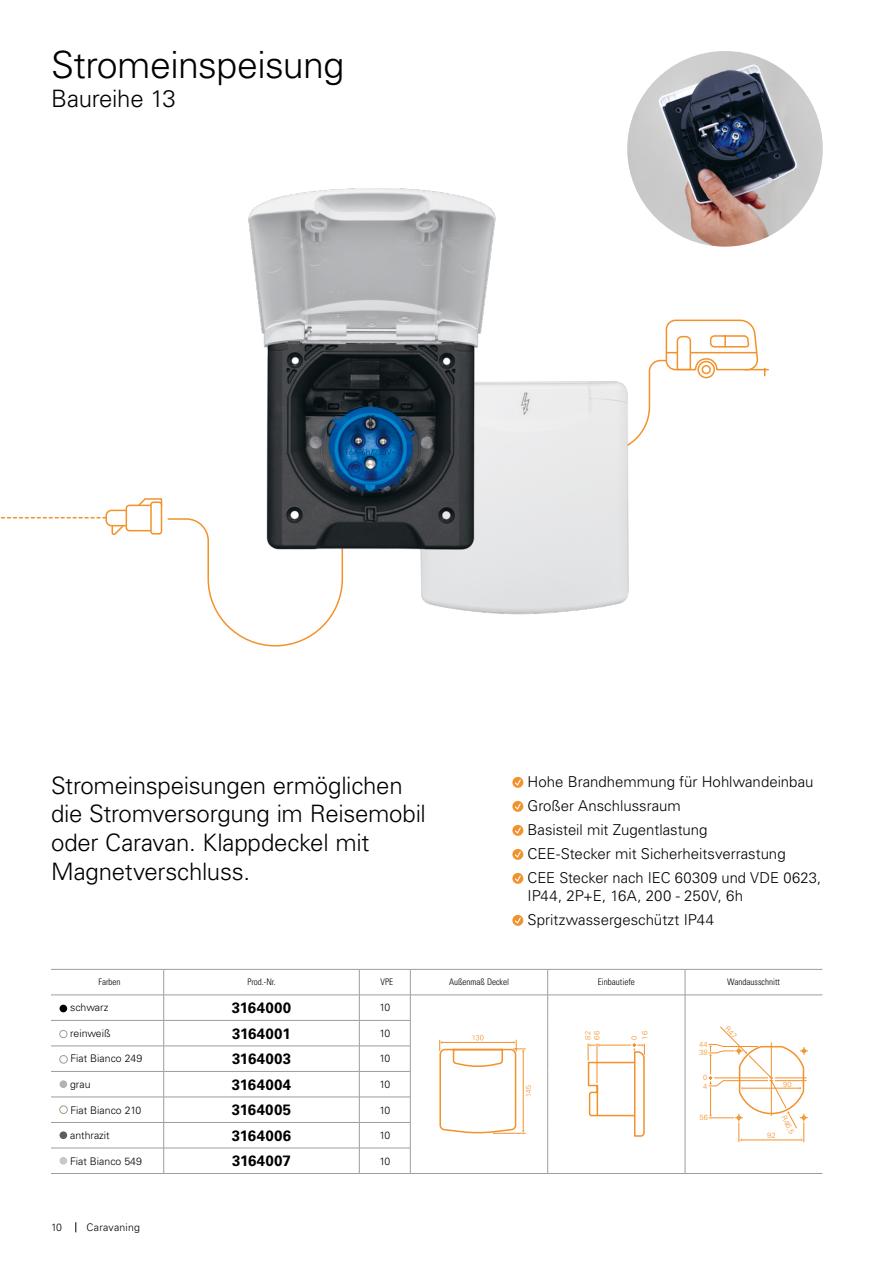
<style>
.page{position:relative;width:893px;height:1263px;background:#fff}
.page>*{position:absolute;margin:0;border:0;box-sizing:border-box;transform-origin:0 0}
.t1{font:300 37.5px "Univers LT Pro 45";letter-spacing:-.015em;color:#000}
.t2{font:300 24px/28.8px "Univers LT Pro 45";letter-spacing:-.01em;color:#000}
.t3{font:300 15px/24px "Univers LT Pro 45";color:#000}
.t4{font:700 15px "Univers LT Pro 65";letter-spacing:.02em;color:#000}
.t5{font:300 10.5px "Univers LT Pro 45";color:#000}
.t6{font:300 10.5px "Univers LT Pro 45";letter-spacing:.02em;color:#000}
.t7{font:300 condensed 9px "Univers LT Pro";color:#000}
.t8{font:300 7.5px/9px "Univers LT Pro 45";color:#f3912b}
</style>
<div class="page">
<svg style="left:167px;top:359px;width:498px;height:288px"></svg>
<svg style="left:111px;top:526px;width:14px;height:9px"></svg>
<svg style="left:136px;top:498px;width:27px;height:10px"></svg>
<div style="left:105px;top:510px;width:56px;height:16px;border:2px solid #f3912b;border-radius:5px"></div>
<div style="left:126px;top:505px;width:34px;height:26px;background:#fff;border-radius:3px"></div>
<div style="left:126px;top:505px;width:35px;height:26px;border:2px solid #f3912b;border-radius:3px"></div>
<div style="left:151px;top:502px;width:10px;height:32px;background:#fff;border-radius:2px"></div>
<div style="left:150px;top:501px;width:12px;height:34px;border:2px solid #f3912b;border-radius:2px"></div>
<svg style="left:0;top:517px;width:106px;height:1px"></svg>
<div style="left:697px;top:361px;width:18px;height:17px;border:2px solid #f3912b;border-radius:50%"></div>
<svg style="left:665px;top:319px;width:103px;height:57px"></svg>
<svg style="left:359px;top:970px;width:1px;height:203px"></svg>
<hr style="left:51px;top:969px;width:113px;height:1px;background:#9d9d9c">
<hr style="left:164px;top:969px;width:195px;height:1px;background:#9d9d9c">
<hr style="left:359px;top:969px;width:51px;height:1px;background:#9d9d9c">
<hr style="left:410px;top:969px;width:138px;height:1px;background:#9d9d9c">
<hr style="left:548px;top:969px;width:137px;height:1px;background:#9d9d9c">
<hr style="left:685px;top:969px;width:137px;height:1px;background:#9d9d9c">
<svg style="left:163px;top:969px;width:1px;height:204px"></svg>
<hr style="left:51px;top:995px;width:113px;height:1px;background:#9d9d9c">
<hr style="left:164px;top:995px;width:195px;height:1px;background:#9d9d9c">
<hr style="left:359px;top:995px;width:51px;height:1px;background:#9d9d9c">
<hr style="left:51px;top:1020px;width:113px;height:1px;background:#9d9d9c">
<hr style="left:164px;top:1020px;width:195px;height:1px;background:#9d9d9c">
<hr style="left:359px;top:1020px;width:52px;height:1px;background:#9d9d9c">
<hr style="left:51px;top:1046px;width:113px;height:1px;background:#9d9d9c">
<hr style="left:164px;top:1046px;width:195px;height:1px;background:#9d9d9c">
<hr style="left:359px;top:1046px;width:52px;height:1px;background:#9d9d9c">
<hr style="left:51px;top:1071px;width:113px;height:1px;background:#9d9d9c">
<hr style="left:164px;top:1071px;width:195px;height:1px;background:#9d9d9c">
<hr style="left:359px;top:1071px;width:52px;height:1px;background:#9d9d9c">
<hr style="left:51px;top:1097px;width:113px;height:1px;background:#9d9d9c">
<hr style="left:164px;top:1097px;width:195px;height:1px;background:#9d9d9c">
<hr style="left:359px;top:1097px;width:52px;height:1px;background:#9d9d9c">
<hr style="left:51px;top:1122px;width:113px;height:1px;background:#9d9d9c">
<hr style="left:164px;top:1122px;width:195px;height:1px;background:#9d9d9c">
<hr style="left:359px;top:1122px;width:52px;height:1px;background:#9d9d9c">
<hr style="left:51px;top:1148px;width:113px;height:1px;background:#9d9d9c">
<hr style="left:164px;top:1148px;width:195px;height:1px;background:#9d9d9c">
<hr style="left:359px;top:1148px;width:52px;height:1px;background:#9d9d9c">
<hr style="left:51px;top:1173px;width:113px;height:1px;background:#9d9d9c">
<hr style="left:164px;top:1173px;width:195px;height:1px;background:#9d9d9c">
<hr style="left:359px;top:1173px;width:51px;height:1px;background:#9d9d9c">
<hr style="left:410px;top:995px;width:138px;height:1px;background:#9d9d9c">
<svg style="left:410px;top:969px;width:1px;height:204px"></svg>
<hr style="left:410px;top:1173px;width:138px;height:1px;background:#9d9d9c">
<hr style="left:548px;top:995px;width:137px;height:1px;background:#9d9d9c">
<svg style="left:547px;top:969px;width:1px;height:204px"></svg>
<hr style="left:548px;top:1173px;width:137px;height:1px;background:#9d9d9c">
<hr style="left:685px;top:995px;width:137px;height:1px;background:#9d9d9c">
<svg style="left:685px;top:969px;width:1px;height:204px"></svg>
<hr style="left:685px;top:1173px;width:137px;height:1px;background:#9d9d9c">
<div style="left:60px;top:1005px;width:7px;height:7px;background:#000;border-radius:50%"></div>
<svg style="left:439px;top:1035px;width:92px;height:99px"></svg>
<hr style="left:493px;top:1133px;width:33px;height:1px;background:#f3912b">
<svg style="left:587px;top:1043px;width:58px;height:94px"></svg>
<div style="left:60px;top:1030px;width:7px;height:8px;border:1px solid #9d9d9c;border-radius:50%"></div>
<div style="left:60px;top:1055px;width:7px;height:8px;background:#f9fafb;border-radius:50%"></div>
<div style="left:60px;top:1055px;width:8px;height:8px;border:1px solid #9d9d9c;border-radius:50%"></div>
<div style="left:60px;top:1080px;width:7px;height:8px;background:#b0b3af;border-radius:50%"></div>
<div style="left:60px;top:1106px;width:7px;height:7px;background:#fffcf0;border-radius:50%"></div>
<div style="left:60px;top:1106px;width:8px;height:8px;border:1px solid #9d9d9c;border-radius:50%"></div>
<div style="left:60px;top:1131px;width:7px;height:8px;background:#575f63;border-radius:50%"></div>
<div style="left:60px;top:1157px;width:7px;height:7px;background:#c4caca;border-radius:50%"></div>
<svg style="left:512px;top:777px;width:11px;height:11px"></svg>
<svg style="left:514px;top:778px;width:8px;height:9px"></svg>
<svg style="left:512px;top:801px;width:11px;height:11px"></svg>
<svg style="left:514px;top:802px;width:8px;height:9px"></svg>
<svg style="left:512px;top:825px;width:11px;height:11px"></svg>
<svg style="left:514px;top:826px;width:8px;height:9px"></svg>
<svg style="left:512px;top:849px;width:11px;height:11px"></svg>
<svg style="left:514px;top:850px;width:8px;height:9px"></svg>
<svg style="left:512px;top:873px;width:11px;height:11px"></svg>
<svg style="left:514px;top:874px;width:8px;height:9px"></svg>
<svg style="left:512px;top:915px;width:11px;height:11px"></svg>
<svg style="left:514px;top:916px;width:8px;height:9px"></svg>
<img style="left:416px;top:378px;width:215px;height:238px">
<img style="left:245px;top:188px;width:251px;height:364px">
<img style="left:627px;top:51px;width:196px;height:196px;border-radius:98px">
<svg style="left:708px;top:1026px;width:100px;height:116px"></svg>
<h1 class="t1" style="left:51px;top:40px;width:295px">Stromeinspeisung</h1>
<h2 class="t2" style="left:51px;top:83px;width:126px">Baureihe 13</h2>
<h2 class="t2" style="left:51px;top:770px;width:376px">Stromeinspeisungen ermöglichen die Stromversorgung im Reisemobil oder Caravan. Klappdeckel mit<br>Magnetverschluss.</h2>
<p class="t3" style="left:527px;top:769px;width:295px">Hohe Brandhemmung für Hohlwandeinbau Großer Anschlussraum<br>Basisteil mit Zugentlastung<br>CEE-Stecker mit Sicherheitsverrastung<br>CEE Stecker nach IEC 60309 und VDE 0623,</p>
<p class="t3" style="left:527px;top:883px;width:217px">IP44, 2P+E, 16A, 200 - 250V, 6h<br>Spritzwassergeschützt IP44</p>
<p class="t7" style="left:98px;top:976px;width:23px">Farben</p>
<p class="t7" style="left:247px;top:976px;width:30px">Prod.-Nr.</p>
<p class="t7" style="left:381px;top:976px;width:14px">VPE</p>
<p class="t7" style="left:449px;top:976px;width:61px">Außenmaß Deckel</p>
<p class="t7" style="left:598px;top:976px;width:38px">Einbautiefe</p>
<p class="t7" style="left:727px;top:976px;width:54px">Wandausschnitt</p>
<p class="t5" style="left:70px;top:1001px;width:40px">schwarz</p>
<p class="t4" style="left:232px;top:997px;width:61px">3164000</p>
<p class="t5" style="left:379px;top:1001px;width:12px">10</p>
<p class="t8" style="left:583px;top:1040px;width:10px;rotate:-90deg">82<br>66</p>
<p class="t8" style="left:629px;top:1040px;width:10px;line-height:10.5px;rotate:-90deg">0<br>16</p>
<p class="t5" style="left:70px;top:1026px;width:42px">reinweiß</p>
<p class="t4" style="left:232px;top:1023px;width:60px">3164001</p>
<p class="t5" style="left:379px;top:1026px;width:12px">10</p>
<p class="t5" style="left:70px;top:1052px;width:73px">Fiat Bianco 249</p>
<p class="t4" style="left:232px;top:1048px;width:61px">3164003</p>
<p class="t5" style="left:379px;top:1052px;width:12px">10</p>
<p class="t5" style="left:70px;top:1077px;width:22px">grau</p>
<p class="t4" style="left:232px;top:1074px;width:61px">3164004</p>
<p class="t5" style="left:379px;top:1077px;width:12px">10</p>
<p class="t5" style="left:70px;top:1103px;width:72px">Fiat Bianco 210</p>
<p class="t4" style="left:232px;top:1099px;width:61px">3164005</p>
<p class="t5" style="left:379px;top:1103px;width:12px">10</p>
<p class="t5" style="left:70px;top:1128px;width:41px">anthrazit</p>
<p class="t4" style="left:232px;top:1125px;width:61px">3164006</p>
<p class="t5" style="left:379px;top:1128px;width:12px">10</p>
<p class="t5" style="left:70px;top:1154px;width:73px">Fiat Bianco 549</p>
<p class="t4" style="left:232px;top:1150px;width:60px">3164007</p>
<p class="t5" style="left:379px;top:1154px;width:12px">10</p>
<p class="t8" style="left:699px;top:1039px;width:10px">44</p>
<p class="t8" style="left:699px;top:1048px;width:10px">38</p>
<p class="t8" style="left:703px;top:1073px;width:6px">0</p>
<p class="t8" style="left:783px;top:1080px;width:10px">90</p>
<p class="t8" style="left:703px;top:1081px;width:6px">4</p>
<p class="t8" style="left:699px;top:1112px;width:10px">56</p>
<p class="t8" style="left:787px;top:1114px;width:21px;rotate:62deg">R46,5</p>
<p class="t8" style="left:767px;top:1131px;width:10px">92</p>
<p class="t5" style="left:51px;top:1220px;width:12px">10</p>
<p class="t6" style="left:86px;top:1220px;width:55px">Caravaning</p>
</div>
